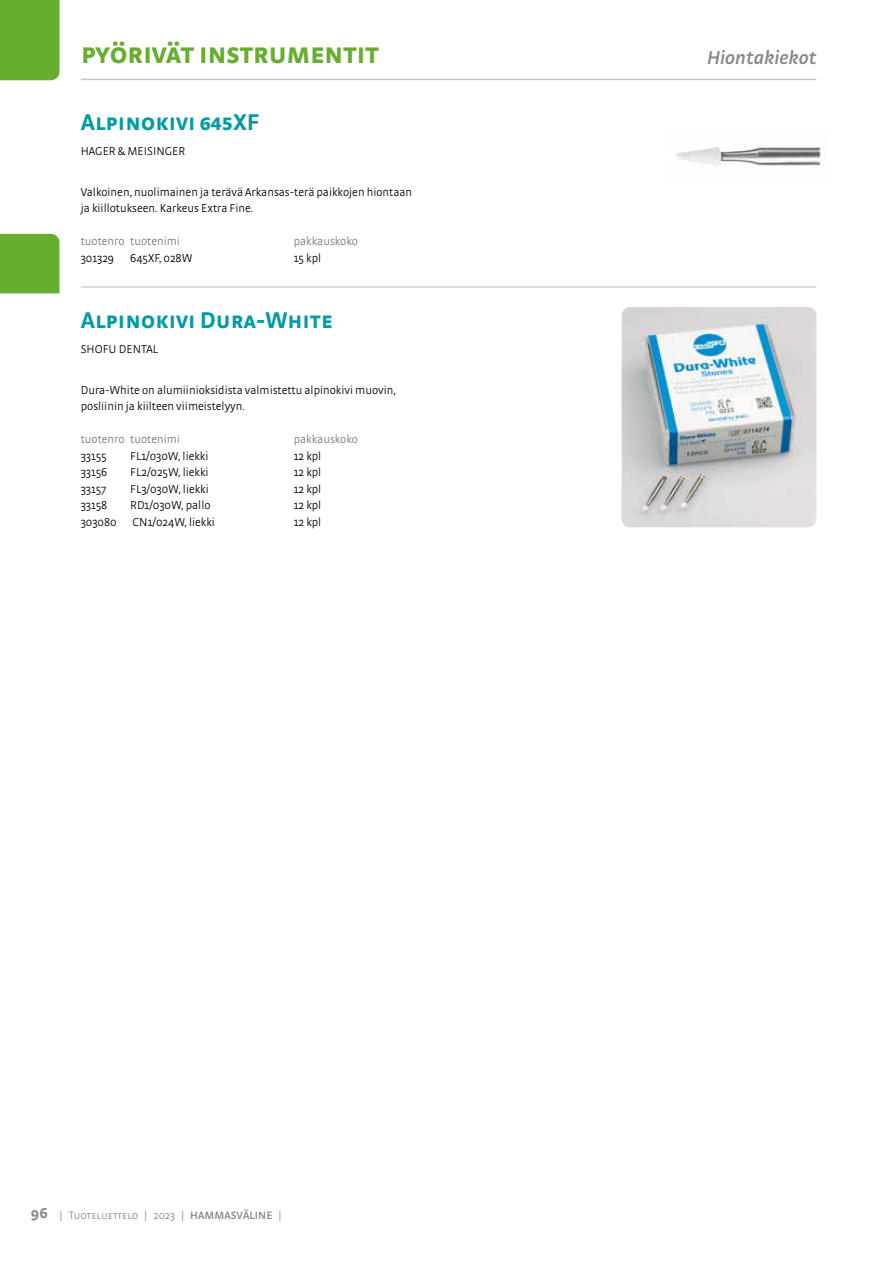
<style>
.page{position:relative;width:893px;height:1263px;background:#fff}
.page>*{position:absolute;margin:0;border:0;box-sizing:border-box;transform-origin:0 0}
.t1{font:700 30px "Strada SC";letter-spacing:-.02em;color:#67ad2f}
.t2{font:700 24px "Strada SC";color:#009ba4}
.t3{font:italic 600 19.5px "Strada";color:#878787}
.t4{font:300 12px/16.5px "Strada";color:#000}
.t5{font:300 12px "Strada";color:#757776}
.t6{font:300 11.25px "Strada SC";color:#878787}
.s1{font-family:"Strada";font-weight:700;font-size:15px}
.s2{font-family:"Strada"}
.s3{font-family:"Strada";font-weight:600}
</style>
<div class="page">
<div style="left:0;top:234px;width:59px;height:59px;background:#67ad2f"></div>
<div style="left:0;top:0;width:60px;height:80px;background:#67ad2f"></div>
<img style="left:676px;top:146px;width:145px;height:20px">
<img style="left:622px;top:307px;width:194px;height:220px">
<hr style="left:81px;top:79px;width:735px;height:1px;background:#c6c6c6">
<hr style="left:81px;top:287px;width:735px;height:1px;background:#bcbcbc">
<h1 class="t1" style="left:81px;top:35px;width:300px">pyörivät instrumentit</h1>
<h2 class="t2" style="left:81px;top:107px;width:180px">Alpinokivi 645XF</h2>
<p class="t4" style="left:81px;top:142px;width:106px">HAGER &amp; MEISINGER</p>
<p class="t4" style="left:81px;top:183px;width:333px">Valkoinen, nuolimainen ja terävä Arkansas-terä paikkojen hiontaan ja kiillotukseen. Karkeus Extra Fine.</p>
<p class="t5" style="left:81px;top:235px;width:101px">tuotenro tuotenimi</p>
<p class="t5" style="left:294px;top:235px;width:66px">pakkauskoko</p>
<p class="t4" style="left:81px;top:249px;width:35px">301329</p>
<p class="t4" style="left:130px;top:249px;width:64px">645XF, 028W</p>
<p class="t4" style="left:294px;top:249px;width:29px">15 kpl</p>
<h2 class="t2" style="left:81px;top:305px;width:254px">Alpinokivi Dura-White</h2>
<p class="t4" style="left:81px;top:340px;width:79px">SHOFU DENTAL</p>
<p class="t4" style="left:81px;top:381px;width:316px">Dura-White on alumiinioksidista valmistettu alpinokivi muovin, posliinin ja kiilteen viimeistelyyn.</p>
<p class="t5" style="left:81px;top:433px;width:101px">tuotenro tuotenimi</p>
<p class="t5" style="left:294px;top:433px;width:66px">pakkauskoko</p>
<p class="t4" style="left:81px;top:447px;width:27px">33155</p>
<p class="t4" style="left:130px;top:447px;width:80px">FL1/030W, liekki</p>
<p class="t4" style="left:294px;top:447px;width:29px">12 kpl</p>
<p class="t4" style="left:81px;top:464px;width:28px">33156</p>
<p class="t4" style="left:130px;top:464px;width:80px">FL2/025W, liekki</p>
<p class="t4" style="left:294px;top:464px;width:29px">12 kpl</p>
<p class="t4" style="left:81px;top:480px;width:27px">33157</p>
<p class="t4" style="left:130px;top:480px;width:80px">FL3/030W, liekki</p>
<p class="t4" style="left:294px;top:480px;width:29px">12 kpl</p>
<p class="t4" style="left:81px;top:497px;width:28px">33158</p>
<p class="t4" style="left:130px;top:497px;width:82px">RD1/030W, pallo</p>
<p class="t4" style="left:294px;top:497px;width:29px">12 kpl</p>
<p class="t4" style="left:81px;top:513px;width:37px">303080</p>
<p class="t4" style="left:132px;top:513px;width:84px">CN1/024W, liekki</p>
<p class="t4" style="left:294px;top:513px;width:29px">12 kpl</p>
<p class="t6" style="left:31px;top:1209px;width:252px"><span class="s1">96</span> <span class="s2">|</span> Tuoteluettelo <span class="s2">| 2023 |</span> <span class="s3">HAMMASVÄLINE</span> <span class="s2">|</span></p>
<h3 class="t3" style="left:707px;top:46px;width:111px">Hiontakiekot</h3>
</div>
